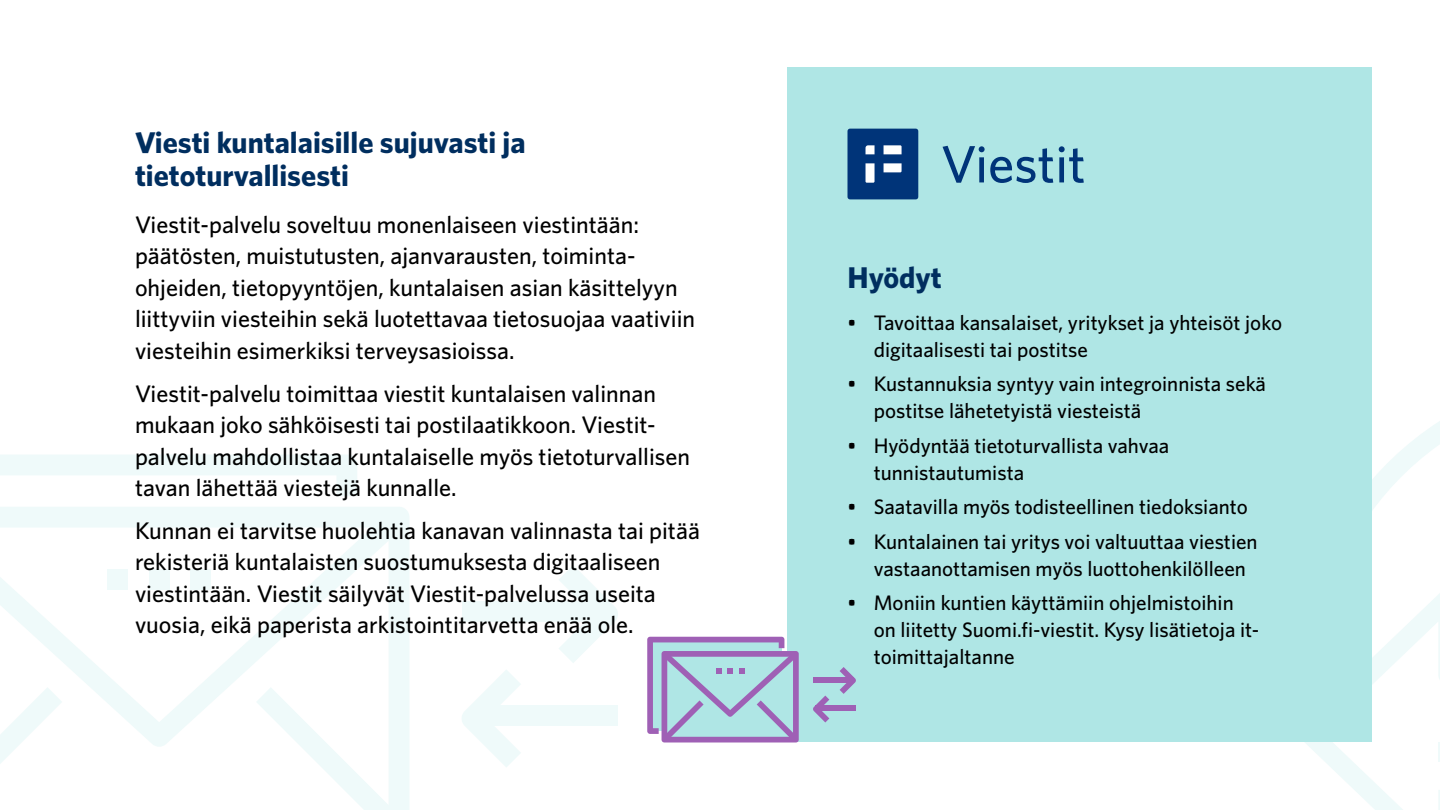
<style>
.page{position:relative;width:1440px;height:810px;background:#fff}
.page>*{position:absolute;margin:0;border:0;box-sizing:border-box;transform-origin:0 0}
.Otsikko_H2{font:700 30px/33.8px "Whitney";color:#002e5f}
.leipis_P{font:500 24px/31.5px "Whitney";color:#000}
.bullet_P{font:500 21px/27px "Whitney";color:#000}
</style>
<div class="page">
<svg style="left:1305px;top:421px;width:135px;height:389px"></svg>
<svg style="left:0;top:455px;width:357px;height:41px;fill:#effafa"></svg>
<svg style="left:0;top:507px;width:409px;height:303px"></svg>
<svg style="left:0;top:509px;width:406px;height:238px"></svg>
<svg style="left:0;top:687px;width:62px;height:77px"></svg>
<svg style="left:256px;top:687px;width:138px;height:123px"></svg>
<div style="left:462px;top:601px;width:146px;height:21px;background:#effafa"></div>
<svg style="left:559px;top:565px;width:59px;height:98px"></svg>
<div style="left:472px;top:705px;width:146px;height:21px;background:#effafa"></div>
<svg style="left:462px;top:670px;width:59px;height:97px"></svg>
<div style="left:107px;top:569px;width:21px;height:21px;background:#effafa"></div>
<div style="left:149px;top:569px;width:21px;height:21px;background:#effafa"></div>
<div style="left:190px;top:569px;width:21px;height:21px;background:#effafa"></div>
<div style="left:788px;top:68px;width:584px;height:674px;background:#afe6e5"></div>
<div style="left:813px;top:677px;width:40px;height:5px;background:#9f60b5"></div>
<svg style="left:840px;top:667px;width:16px;height:27px"></svg>
<div style="left:816px;top:705px;width:40px;height:6px;background:#9f60b5"></div>
<svg style="left:813px;top:696px;width:16px;height:26px"></svg>
<svg style="left:647px;top:637px;width:152px;height:105px;background:#aab9d5"></svg>
<div style="left:848px;top:129px;width:70px;height:70px;background:#003479;border-radius:3px"></div>
<svg style="left:866px;top:145px;width:9px;height:9px"></svg>
<svg style="left:866px;top:163px;width:9px;height:20px"></svg>
<svg style="left:884px;top:145px;width:18px;height:9px"></svg>
<svg style="left:884px;top:163px;width:18px;height:9px"></svg>
<svg style="left:943px;top:146px;width:110px;height:37px"></svg>
<svg style="left:1059px;top:146px;width:25px;height:37px"></svg>
<h2 class="Otsikko_H2" style="left:135px;top:125px;width:392px">Viesti kuntalaisille sujuvasti ja tietoturvallisesti</h2>
<p class="leipis_P" style="left:135px;top:208px;width:562px">Viestit-palvelu soveltuu monenlaiseen viestintään: päätösten, muistutusten, ajanvarausten, toiminta&shy;ohjeiden, tietopyyntöjen, kuntalaisen asian käsittelyyn liittyviin viesteihin sekä luotettavaa tietosuojaa vaativiin viesteihin esimerkiksi terveysasioissa.</p>
<p class="leipis_P" style="left:135px;top:377px;width:557px">Viestit-palvelu toimittaa viestit kuntalaisen valinnan mukaan joko sähköisesti tai postilaatikkoon. Viestit&shy;palvelu mahdollistaa kuntalaiselle myös tietoturvallisen tavan lähettää viestejä kunnalle.</p>
<p class="leipis_P" style="left:135px;top:514px;width:566px">Kunnan ei tarvitse huolehtia kanavan valinnasta tai pitää rekisteriä kuntalaisten suostumuksesta digitaaliseen viestintään. Viestit säilyvät Viestit-palvelussa useita vuosia, eikä paperista arkistointitarvetta enää ole.</p>
<h2 class="Otsikko_H2" style="left:848px;top:260px;width:96px">Hyödyt</h2>
<p class="bullet_P" style="left:874px;top:308px;width:410px;text-indent:-26px">• Tavoittaa kansalaiset, yritykset ja yhteisöt joko digitaalisesti tai postitse</p>
<p class="bullet_P" style="left:874px;top:370px;width:394px;text-indent:-26px">• Kustannuksia syntyy vain integroinnista sekä postitse lähetetyistä viesteistä</p>
<p class="bullet_P" style="left:874px;top:431px;width:297px;text-indent:-26px">• Hyödyntää tietoturvallista vahvaa tunnistautumista</p>
<p class="bullet_P" style="left:848px;top:493px;width:402px">• Saatavilla myös todisteellinen tiedoksianto</p>
<p class="bullet_P" style="left:874px;top:527px;width:385px;text-indent:-26px">• Kuntalainen tai yritys voi valtuuttaa viestien vastaanottamisen myös luottohenkilölleen</p>
<p class="bullet_P" style="left:874px;top:589px;width:387px;text-indent:-26px">• Moniin kuntien käyttämiin ohjelmistoihin on liitetty Suomi.fi-viestit. Kysy lisätietoja it&shy;toimittajaltanne</p>
</div>
